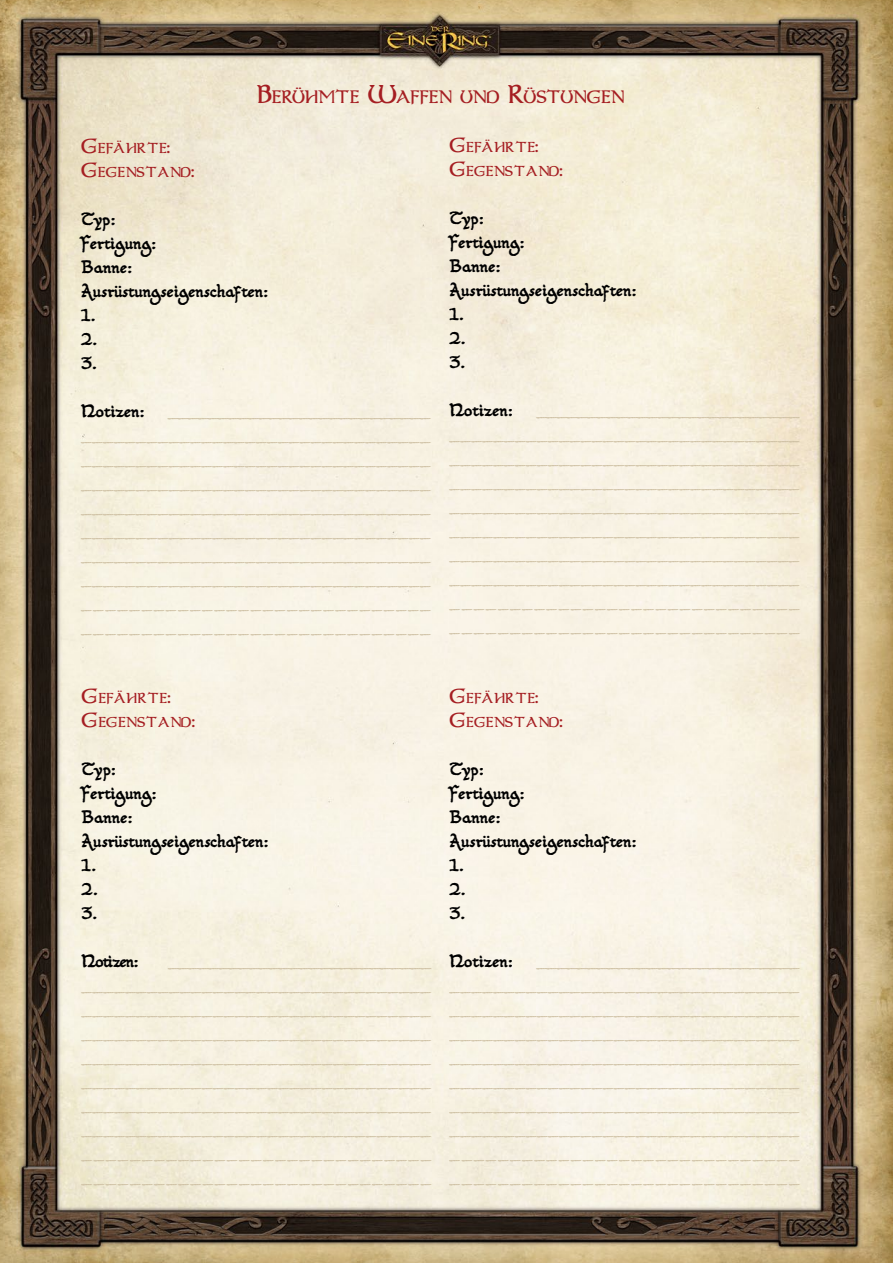
<style>
.page{position:relative;width:893px;height:1263px;background:#fff}
.page>*{position:absolute;margin:0;border:0;box-sizing:border-box;transform-origin:0 0}
.heading2{font:21px "aaaor";letter-spacing:-.02em;color:#a51e22}
.t1{font:16.8px "aaaor";letter-spacing:.015em;color:#a51e22}
.t2{font:15px "Tolkienesque";letter-spacing:.01em;color:#000}
.t3{font:15px "Tolkienesque";letter-spacing:-.05em;color:#000}
.t4{font:13.5px/24px "Tolkienesque";color:#cdbfa2;text-align:justify;scale:1.15 1}
.s1{font-size:30px}
.s2{font-size:24px}
</style>
<div class="page">
<img style="left:0;top:0;width:893px;height:1263px">
<p class="heading2" style="left:257px;top:86px;width:369px"><span class="s1">B</span>ERÜHMTE <span class="s1">W</span>AFFEN UND <span class="s1">R</span>ÜSTUNGEN</p>
<p class="t1" style="left:81px;top:139px;width:90px"><span class="s2">G</span>EFÄHRTE<span class="s2">:</span></p>
<p class="t1" style="left:81px;top:163px;width:115px"><span class="s2">G</span>EGENSTAND<span class="s2">:</span></p>
<p class="t2" style="left:81px;top:211px;width:36px">Typ:</p>
<p class="t2" style="left:81px;top:235px;width:77px">Fertigung:</p>
<p class="t2" style="left:81px;top:259px;width:53px">Banne:</p>
<p class="t2" style="left:81px;top:283px;width:189px">Ausrüstungseigenschaften:</p>
<p class="t2" style="left:81px;top:307px;width:16px">1.</p>
<p class="t2" style="left:81px;top:331px;width:18px">2.</p>
<p class="t2" style="left:81px;top:355px;width:17px">3.</p>
<p class="t2" style="left:81px;top:403px;width:66px">Notizen:</p>
<p class="t4" style="left:81px;top:400px;width:306px;text-indent:87px">__________________________ ________________________________ ________________________________ ________________________________ ________________________________ ________________________________ ________________________________ ________________________________</p>
<p class="t4" style="left:81px;top:592px;width:306px">_____________________________</p>
<p class="t4" style="left:81px;top:616px;width:306px">_____________________________</p>
<p class="t1" style="left:450px;top:139px;width:90px"><span class="s2">G</span>EFÄHRTE<span class="s2">:</span></p>
<p class="t1" style="left:450px;top:163px;width:115px"><span class="s2">G</span>EGENSTAND<span class="s2">:</span></p>
<p class="t2" style="left:450px;top:210px;width:36px">Typ:</p>
<p class="t2" style="left:450px;top:234px;width:77px">Fertigung:</p>
<p class="t2" style="left:450px;top:258px;width:53px">Banne:</p>
<p class="t2" style="left:450px;top:282px;width:189px">Ausrüstungseigenschaften:</p>
<p class="t2" style="left:450px;top:306px;width:16px">1.</p>
<p class="t2" style="left:450px;top:330px;width:18px">2.</p>
<p class="t2" style="left:450px;top:354px;width:17px">3.</p>
<p class="t2" style="left:450px;top:402px;width:66px">Notizen:</p>
<p class="t4" style="left:450px;top:400px;width:306px;text-indent:87px">__________________________ ________________________________ ________________________________ ________________________________ ________________________________ ________________________________ ________________________________ ________________________________</p>
<p class="t4" style="left:450px;top:592px;width:306px">_____________________________</p>
<p class="t4" style="left:450px;top:616px;width:306px">_____________________________</p>
<p class="t1" style="left:82px;top:690px;width:90px"><span class="s2">G</span>EFÄHRTE<span class="s2">:</span></p>
<p class="t1" style="left:82px;top:714px;width:115px"><span class="s2">G</span>EGENSTAND<span class="s2">:</span></p>
<p class="t2" style="left:82px;top:761px;width:36px">Typ:</p>
<p class="t2" style="left:82px;top:785px;width:77px">Fertigung:</p>
<p class="t2" style="left:82px;top:809px;width:53px">Banne:</p>
<p class="t2" style="left:82px;top:833px;width:189px">Ausrüstungseigenschaften:</p>
<p class="t2" style="left:82px;top:857px;width:16px">1.</p>
<p class="t2" style="left:82px;top:881px;width:18px">2.</p>
<p class="t2" style="left:82px;top:905px;width:17px">3.</p>
<p class="t3" style="left:82px;top:953px;width:59px">Notizen:</p>
<p class="t4" style="left:82px;top:951px;width:306px;text-indent:87px">__________________________ ________________________________ ________________________________ ________________________________ ________________________________ ________________________________ ________________________________ ________________________________</p>
<p class="t4" style="left:82px;top:1143px;width:306px">_____________________________</p>
<p class="t4" style="left:82px;top:1167px;width:306px">_____________________________</p>
<p class="t1" style="left:450px;top:690px;width:90px"><span class="s2">G</span>EFÄHRTE<span class="s2">:</span></p>
<p class="t1" style="left:450px;top:714px;width:115px"><span class="s2">G</span>EGENSTAND<span class="s2">:</span></p>
<p class="t2" style="left:450px;top:761px;width:36px">Typ:</p>
<p class="t2" style="left:450px;top:785px;width:77px">Fertigung:</p>
<p class="t2" style="left:450px;top:809px;width:53px">Banne:</p>
<p class="t2" style="left:450px;top:833px;width:189px">Ausrüstungseigenschaften:</p>
<p class="t2" style="left:450px;top:857px;width:16px">1.</p>
<p class="t2" style="left:450px;top:881px;width:18px">2.</p>
<p class="t2" style="left:450px;top:905px;width:17px">3.</p>
<p class="t2" style="left:450px;top:953px;width:66px">Notizen:</p>
<p class="t4" style="left:450px;top:951px;width:306px;text-indent:87px">__________________________ ________________________________ ________________________________ ________________________________ ________________________________ ________________________________ ________________________________ ________________________________</p>
<p class="t4" style="left:450px;top:1143px;width:306px">_____________________________</p>
<p class="t4" style="left:450px;top:1167px;width:306px">_____________________________</p>
</div>
